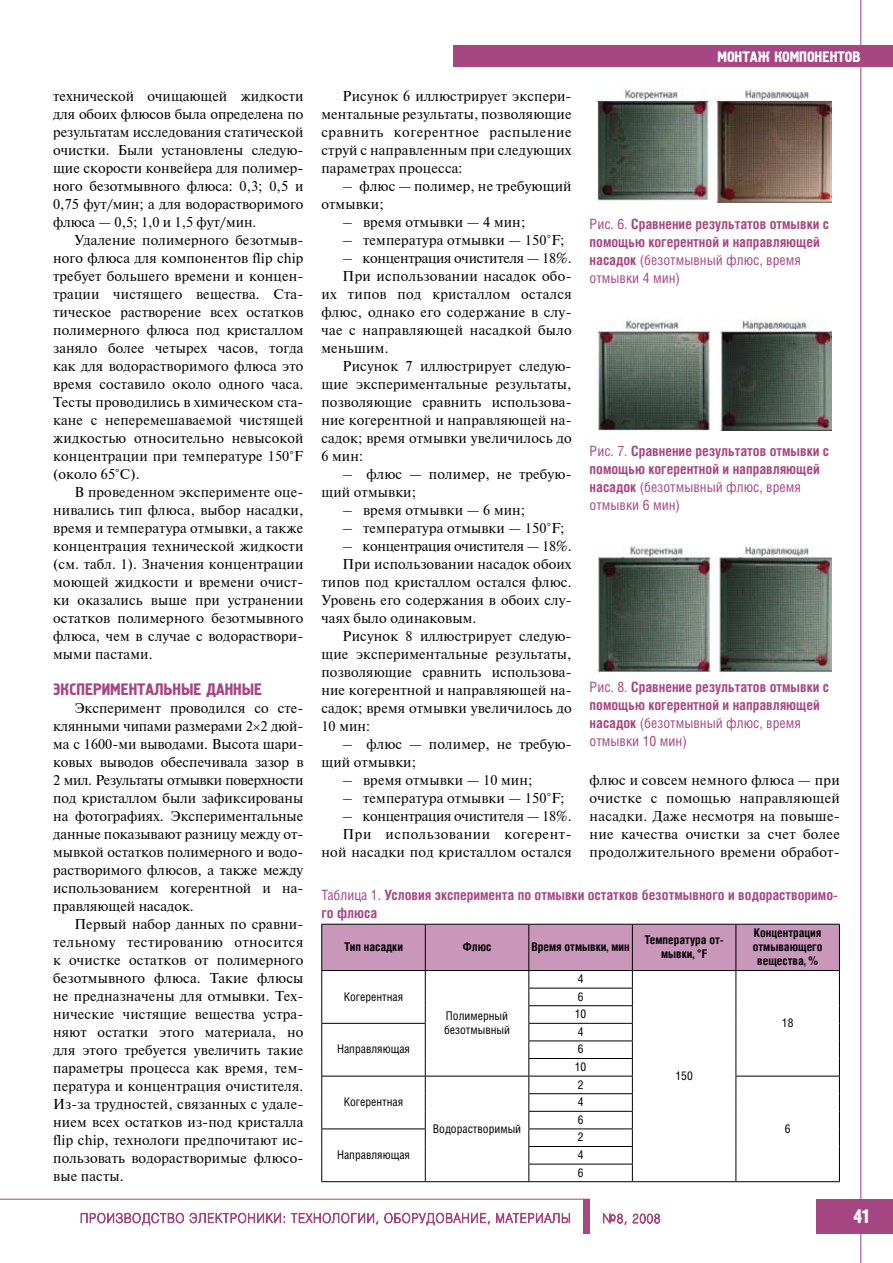
<style>
.page{position:relative;width:893px;height:1263px;background:#fff}
.page>*{position:absolute;margin:0;border:0;box-sizing:border-box;transform-origin:0 0}
.t1{font:19.5px "Hermes CTT";color:#fff}
.t2{font:16.5px "Hermes CTT";color:#a64784}
.t3{font:15px "Hermes CTT";color:#fff}
.t4{font:14.25px/18px "Newton WINC";letter-spacing:.01em;color:#000;text-align:justify}
.t5{font:700 14.25px/18px "Helios Cond";color:#a64784}
.t6{font:14.25px "Newton WINC";letter-spacing:-.02em;color:#000}
.t7{font:12px/17.5px "Helios Cond";color:#000}
.t8{font:700 12px/14.2px "Helios Cond";color:#000;text-align:center}
.s1{font-weight:400}
</style>
<div class="page">
<hr style="left:860px;top:0;width:1px;height:1263px;background:#a64784">
<div style="left:453px;top:46px;width:440px;height:21px;background:#a64784"></div>
<svg style="left:80px;top:1212px;width:205px;height:13px"></svg>
<svg style="left:291px;top:1212px;width:199px;height:13px"></svg>
<svg style="left:496px;top:1212px;width:74px;height:12px"></svg>
<div style="left:816px;top:1199px;width:77px;height:34px;background:#a64784"></div>
<div style="left:583px;top:1199px;width:7px;height:34px;background:#a64784"></div>
<svg style="left:603px;top:1213px;width:57px;height:12px"></svg>
<hr style="left:0;top:1199px;width:590px;height:1px;background:#a64784">
<img style="left:598px;top:88px;width:234px;height:115px">
<img style="left:598px;top:319px;width:234px;height:112px">
<img style="left:598px;top:545px;width:234px;height:127px">
<hr style="left:529px;top:1181px;width:103px;height:1px;background:#000">
<hr style="left:425px;top:1181px;width:104px;height:1px;background:#000">
<hr style="left:736px;top:1181px;width:104px;height:1px;background:#000">
<hr style="left:632px;top:1181px;width:104px;height:1px;background:#000">
<svg style="left:321px;top:924px;width:519px;height:257px"></svg>
<hr style="left:321px;top:1181px;width:104px;height:1px;background:#000">
<p class="t4" style="left:53px;top:87px;width:252px">технической очищающей жидкости для обоих флюсов была определена по результатам исследования статической очистки. Были установлены следую&shy;щие скорости конвейера для полимер&shy;ного безотмывного флюса: 0,3; 0,5 и 0,75 фут/мин; а для водорастворимого флюса — 0,5; 1,0 и 1,5 фут/мин.</p>
<p class="t4" style="left:53px;top:231px;width:252px;text-indent:21px">Удаление полимерного безотмыв&shy;ного флюса для компонентов flip chip требует большего времени и концен&shy;трации чистящего вещества. Ста&shy;тическое растворение всех остатков полимерного флюса под кристаллом заняло более четырех часов, тогда как для водорастворимого флюса это время составило около одного часа.<br>Тесты проводились в химическом ста&shy;кане с неперемешаваемой чистящей жидкостью относительно невысокой концентрации при температуре 150°F (около 65°C).</p>
<p class="t4" style="left:53px;top:483px;width:252px;text-indent:21px">В проведенном эксперименте оце&shy;нивались тип флюса, выбор насадки, время и температура отмывки, а также концентрация технической жидкости (см. табл. 1). Значения концентрации моющей жидкости и времени очист&shy;ки оказались выше при устранении остатков полимерного безотмывного флюса, чем в случае с водораствори&shy;мыми пастами.</p>
<p class="t2" style="left:53px;top:680px;width:211px">Экспериментальные данные</p>
<p class="t4" style="left:53px;top:699px;width:252px;text-indent:21px">Эксперимент проводился со сте&shy;клянными чипами размерами 2 2 дюй&shy;ма с 1600-ми выводами. Высота шари&shy;ковых выводов обеспечивала зазор в 2 мил. Результаты отмывки поверхности под кристаллом были зафиксированы на фотографиях. Экспериментальные данные показывают разницу между от&shy;мывкой остатков полимерного и водо&shy;растворимого флюсов, а также между использованием когерентной и на&shy;правляющей насадок.</p>
<p class="t4" style="left:53px;top:915px;width:252px;text-indent:21px">Первый набор данных по сравни&shy;тельному тестированию относится к очистке остатков от полимерного безотмывного флюса. Такие флюсы не предназначены для отмывки. Тех&shy;нические чистящие вещества устра&shy;няют остатки этого материала, но для этого требуется увеличить такие параметры процесса как время, тем&shy;пература и концентрация очистителя.<br>Из-за трудностей, связанных с удале&shy;нием всех остатков из-под кристалла flip chip, технологи предпочитают ис&shy;пользовать водорастворимые флюсо&shy;вые пасты.</p>
<p class="t4" style="left:321px;top:87px;width:252px;text-indent:21px">Рисунок 6 иллюстрирует экспери&shy;ментальные результаты, позволяющие сравнить когерентное распыление струй с направленным при следующих параметрах процесса:</p>
<p class="t4" style="left:321px;top:177px;width:252px;text-indent:21px">– флюс — полимер, не требующий отмывки;</p>
<p class="t4" style="left:343px;top:213px;width:184px">– время отмывки — 4 мин;</p>
<p class="t4" style="left:343px;top:231px;width:223px">– температура отмывки — 150°F;</p>
<p class="t6" style="left:343px;top:250px;width:230px">– концентрация очистителя — 18%.</p>
<p class="t4" style="left:343px;top:267px;width:231px">При использовании насадок обо-</p>
<p class="t4" style="left:321px;top:285px;width:252px">их типов под кристаллом остался</p>
<p class="t4" style="left:321px;top:303px;width:252px">флюс, однако его содержание в слу-</p>
<p class="t4" style="left:321px;top:321px;width:252px">чае с направляющей насадкой было</p>
<p class="t4" style="left:321px;top:339px;width:69px">меньшим.</p>
<p class="t4" style="left:343px;top:357px;width:230px">Рисунок 7 иллюстрирует следую-</p>
<p class="t4" style="left:321px;top:375px;width:252px">щие экспериментальные результаты,</p>
<p class="t4" style="left:321px;top:393px;width:252px">позволяющие сравнить использова-</p>
<p class="t4" style="left:321px;top:411px;width:252px">ние когерентной и направляющей на-</p>
<p class="t4" style="left:321px;top:429px;width:252px">садок; время отмывки увеличилось до</p>
<p class="t4" style="left:321px;top:447px;width:43px">6 мин:</p>
<p class="t4" style="left:321px;top:465px;width:252px;text-indent:21px">– флюс — полимер, не требую&shy;щий отмывки;</p>
<p class="t4" style="left:343px;top:501px;width:184px">– время отмывки — 6 мин;</p>
<p class="t4" style="left:343px;top:519px;width:223px">– температура отмывки — 150°F;</p>
<p class="t6" style="left:343px;top:538px;width:230px">– концентрация очистителя — 18%.</p>
<p class="t4" style="left:343px;top:555px;width:231px">При использовании насадок обоих</p>
<p class="t4" style="left:321px;top:573px;width:252px">типов под кристаллом остался флюс.</p>
<p class="t4" style="left:321px;top:591px;width:252px">Уровень его содержания в обоих слу-</p>
<p class="t4" style="left:321px;top:609px;width:156px">чаях было одинаковым.</p>
<p class="t4" style="left:343px;top:627px;width:230px">Рисунок 8 иллюстрирует следую-</p>
<p class="t4" style="left:321px;top:645px;width:252px">щие экспериментальные результаты,</p>
<p class="t4" style="left:321px;top:663px;width:252px">позволяющие сравнить использова-</p>
<p class="t4" style="left:321px;top:681px;width:252px">ние когерентной и направляющей на-</p>
<p class="t4" style="left:321px;top:699px;width:252px">садок; время отмывки увеличилось до</p>
<p class="t4" style="left:321px;top:717px;width:50px">10 мин:</p>
<p class="t4" style="left:321px;top:735px;width:252px;text-indent:21px">– флюс — полимер, не требую&shy;щий отмывки;</p>
<p class="t4" style="left:343px;top:771px;width:191px">– время отмывки — 10 мин;</p>
<p class="t4" style="left:343px;top:789px;width:223px">– температура отмывки — 150°F;</p>
<p class="t4" style="left:321px;top:807px;width:252px;text-align:right">– концентрация очистителя — 18%.<br>При использовании когерент&shy;ной насадки под кристаллом остался</p>
<p class="t3" style="left:717px;top:48px;width:145px">монтаж компонентов</p>
<p class="t5" style="left:590px;top:214px;width:241px"><span class="s1">Рис. 6.</span> Сравнение результатов отмывки с помощью когерентной и направляющей насадок <span class="s1">(безотмывный флюс, время отмывки 4 мин)</span></p>
<p class="t5" style="left:590px;top:442px;width:241px"><span class="s1">Рис. 7.</span> Сравнение результатов отмывки с помощью когерентной и направляющей насадок <span class="s1">(безотмывный флюс, время отмывки 6 мин)</span></p>
<p class="t5" style="left:590px;top:677px;width:241px"><span class="s1">Рис. 8.</span> Сравнение результатов отмывки с помощью когерентной и направляющей насадок <span class="s1">(безотмывный флюс, время отмывки 10 мин)</span></p>
<p class="t4" style="left:590px;top:771px;width:252px">флюс и совсем немного флюса — при очистке с помощью направляющей насадки. Даже несмотря на повыше&shy;ние качества очистки за счет более продолжительного времени обработ-</p>
<p class="t5" style="left:321px;top:885px;width:518px"><span class="s1">Таблица 1.</span> Условия эксперимента по отмывки остатков безотмывного и водорастворимо&shy;го флюса</p>
<p class="t8" style="left:344px;top:939px;width:61px">Тип насадки</p>
<p class="t8" style="left:463px;top:939px;width:30px">Флюс</p>
<p class="t8" style="left:531px;top:939px;width:100px">Время отмывки, мин</p>
<p class="t8" style="left:644px;top:932px;width:81px">Температура от&shy;мывки, °F</p>
<p class="t8" style="left:753px;top:925px;width:71px">Концентрация отмывающего вещества, %</p>
<p class="t7" style="left:344px;top:987px;width:61px">Когерентная</p>
<p class="t7" style="left:444px;top:1008px;width:68px;line-height:14.2px">Полимерный безотмывный</p>
<p class="t7" style="left:578px;top:970px;width:7px">4</p>
<p class="t7" style="left:575px;top:987px;width:13px">6<br>10</p>
<p class="t7" style="left:782px;top:1014px;width:13px">18</p>
<p class="t7" style="left:575px;top:1022px;width:13px">4<br>6<br>10</p>
<p class="t7" style="left:337px;top:1040px;width:74px">Направляющая</p>
<p class="t7" style="left:675px;top:1066px;width:19px">150</p>
<p class="t7" style="left:578px;top:1075px;width:7px">2</p>
<p class="t7" style="left:344px;top:1093px;width:61px">Когерентная</p>
<p class="t7" style="left:337px;top:1146px;width:74px">Направляющая</p>
<p class="t7" style="left:433px;top:1119px;width:90px">Водорастворимый</p>
<p class="t7" style="left:578px;top:1093px;width:7px">4<br>6</p>
<p class="t7" style="left:578px;top:1128px;width:7px;text-align:justify">2<br>4<br>6</p>
<p class="t7" style="left:785px;top:1119px;width:7px">6</p>
<h1 class="t1" style="left:853px;top:1206px;width:17px">41</h1>
</div>
